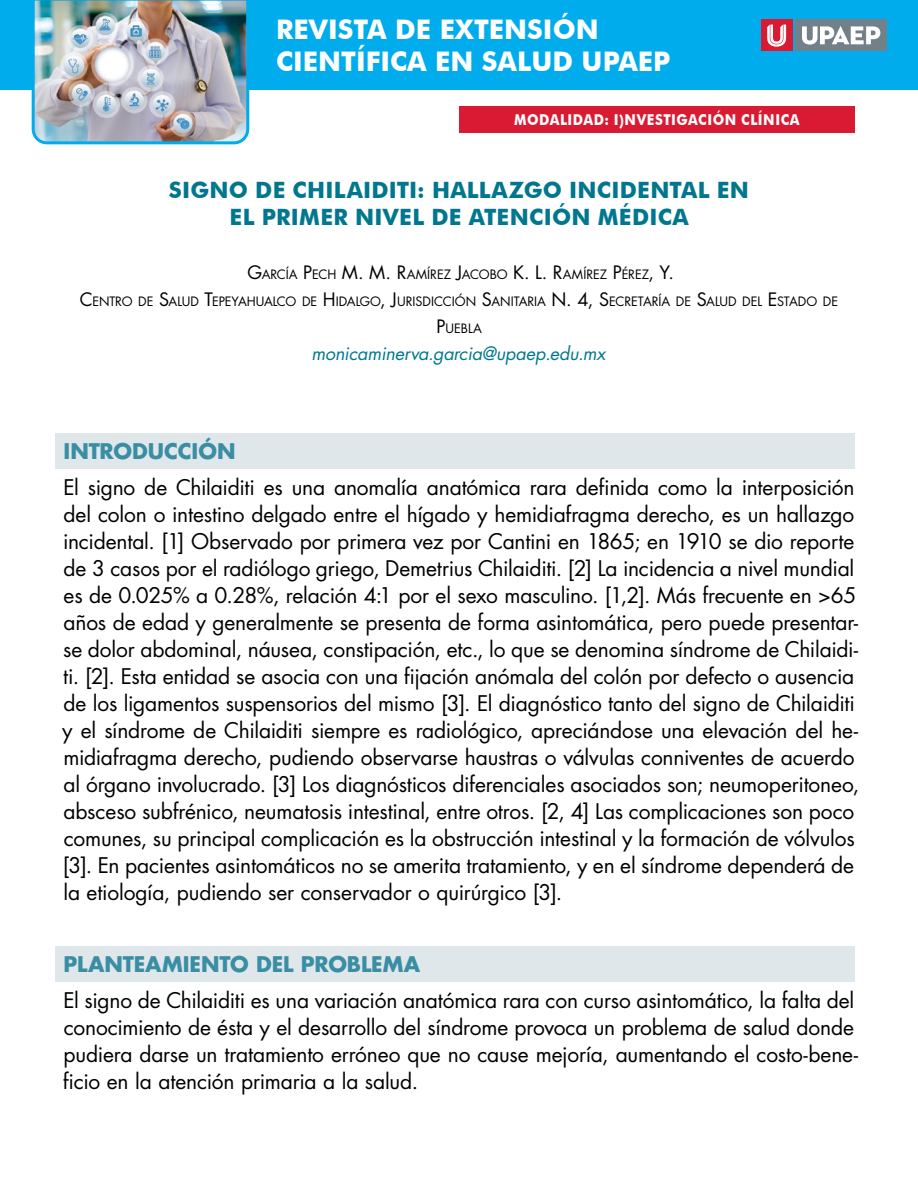
<style>
.page{position:relative;width:918px;height:1188px;background:#fff}
.page>*{position:absolute;margin:0;border:0;box-sizing:border-box;transform-origin:0 0}
.t1{font:700 27px/32.4px "Futura BT";color:#fff}
.título{font:700 22.5px/27px "Futura BT";letter-spacing:.01em;color:#00778e;text-align:center}
.cuerpo{font:21px/27px "Futura Std";letter-spacing:-.01em;color:#000}
.apartado{font:700 21px "Futura Std";letter-spacing:-.005em;color:#3a8ea3}
.hipervínculo{font:italic 18px "Futura Std";letter-spacing:-.005em;color:#00778e}
.t2{font:700 15px "Futura BT";color:#fff;scale:.9 1}
.autores_c_email{font:12.6px/27px "Futura Std";letter-spacing:-.005em;color:#000}
.s1{font-size:18px}
</style>
<div class="page">
<div style="left:0;top:0;width:918px;height:90px;background:#00aceb"></div>
<img style="left:31px;top:0;width:219px;height:145px">
<div style="left:796px;top:20px;width:91px;height:31px;background:#72808a"></div>
<svg style="left:802px;top:26px;width:78px;height:19px"></svg>
<div style="left:761px;top:20px;width:31px;height:31px;background:#da1a32"></div>
<svg style="left:767px;top:25px;width:19px;height:22px"></svg>
<div style="left:459px;top:106px;width:396px;height:27px;background:#da1a32"></div>
<div style="left:56px;top:433px;width:799px;height:36px;background:#e0e7eb"></div>
<div style="left:56px;top:946px;width:799px;height:36px;background:#e0e7eb"></div>
<p class="t1" style="left:276px;top:13px;width:396px">REVISTA DE EXTENSIÓN<br>CIENTÍFICA EN SALUD UPAEP</p>
<p class="t2" style="left:514px;top:111px;width:26px">MODALIDAD</p>
<p class="t2" style="left:605px;top:111px;width:34px">: I)NVESTIGACIÓN</p>
<p class="t2" style="left:741px;top:111px;width:21px">CLÍNICA</p>
<p class="título" style="left:169px;top:176px;width:582px">SIGNO DE CHILAIDITI: HALLAZGO INCIDENTAL EN<br>EL PRIMER NIVEL DE ATENCIÓN MÉDICA</p>
<p class="autores_c_email" style="left:248px;top:261px;width:233px"><span class="s1">G</span>ARCÍA <span class="s1">P</span>ECH <span class="s1">M. M. R</span>AMÍREZ <span class="s1">J</span>ACOBO</p>
<p class="autores_c_email" style="left:513px;top:261px;width:162px"><span class="s1">K. L. R</span>AMÍREZ <span class="s1">P</span>ÉREZ<span class="s1">, Y.</span></p>
<p class="autores_c_email" style="left:80px;top:288px;width:358px"><span class="s1">C</span>ENTRO DE <span class="s1">S</span>ALUD <span class="s1">T</span>EPEYAHUALCO DE <span class="s1">H</span> I DALGO<span class="s1">, J</span>URISDICCI</p>
<p class="autores_c_email" style="left:437px;top:288px;width:403px;text-indent:18px">ÓN <span class="s1">S</span>ANITARIA <span class="s1">N. 4, S</span>ECRETARÍA DE <span class="s1">S</span>ALUD DEL <span class="s1">E</span>STADO DE<br><span class="s1">P</span>UEBLA</p>
<p class="hipervínculo" style="left:311px;top:342px;width:296px">monicaminerva.garcia@upaep.edu.mx</p>
<p class="apartado" style="left:64px;top:437px;width:173px">INTRODUCCIÓN</p>
<p class="cuerpo" style="left:62px;top:474px;width:799px">El signo de Chilaiditi es una anomalía anatómica rara definida como la interposición del colon o intestino delgado entre el hígado y hemidiafragma derecho, es un hallazgo incidental. [1] Observado por primera vez por Cantini en 1865; en 1910 se dio reporte de 3 casos por el radiólogo griego, Demetrius Chilaiditi. [2] La incidencia a nivel mundial es de 0.025% a 0.28%, relación 4:1 por el sexo masculino. [1,2]. Más frecuente en &gt;65 años de edad y generalmente se presenta de forma asintomática, pero puede presentar&shy;se dolor abdominal, náusea, constipación, etc., lo que se denomina síndrome de Chilaidi&shy;ti. [2]. Esta entidad se asocia con una fijación anómala del colón por defecto o ausencia de los ligamentos suspensorios del mismo [3]. El diagnóstico tanto del signo de Chilaiditi y el síndrome de Chilaiditi siempre es radiológico, apreciándose una elevación del he&shy;midiafragma derecho, pudiendo observarse haustras o válvulas conniventes de acuerdo al órgano involucrado. [3] Los diagnósticos diferenciales asociados son; neumoperitoneo, absceso subfrénico, neumatosis intestinal, entre otros. [2, 4] Las complicaciones son poco comunes, su principal complicación es la obstrucción intestinal y la formación de vólvulos [3]. En pacientes asintomáticos no se amerita tratamiento, y en el síndrome dependerá de la etiología, pudiendo ser conservador o quirúrgico [3].</p>
<p class="apartado" style="left:64px;top:950px;width:358px">PLANTEAMIENTO DEL PROBLEMA</p>
<p class="cuerpo" style="left:63px;top:987px;width:797px">El signo de Chilaiditi es una variación anatómica rara con curso asintomático, la falta del conocimiento de ésta y el desarrollo del síndrome provoca un problema de salud donde pudiera darse un tratamiento erróneo que no cause mejoría, aumentando el costo-bene&shy;ficio en la atención primaria a la salud.</p>
</div>
